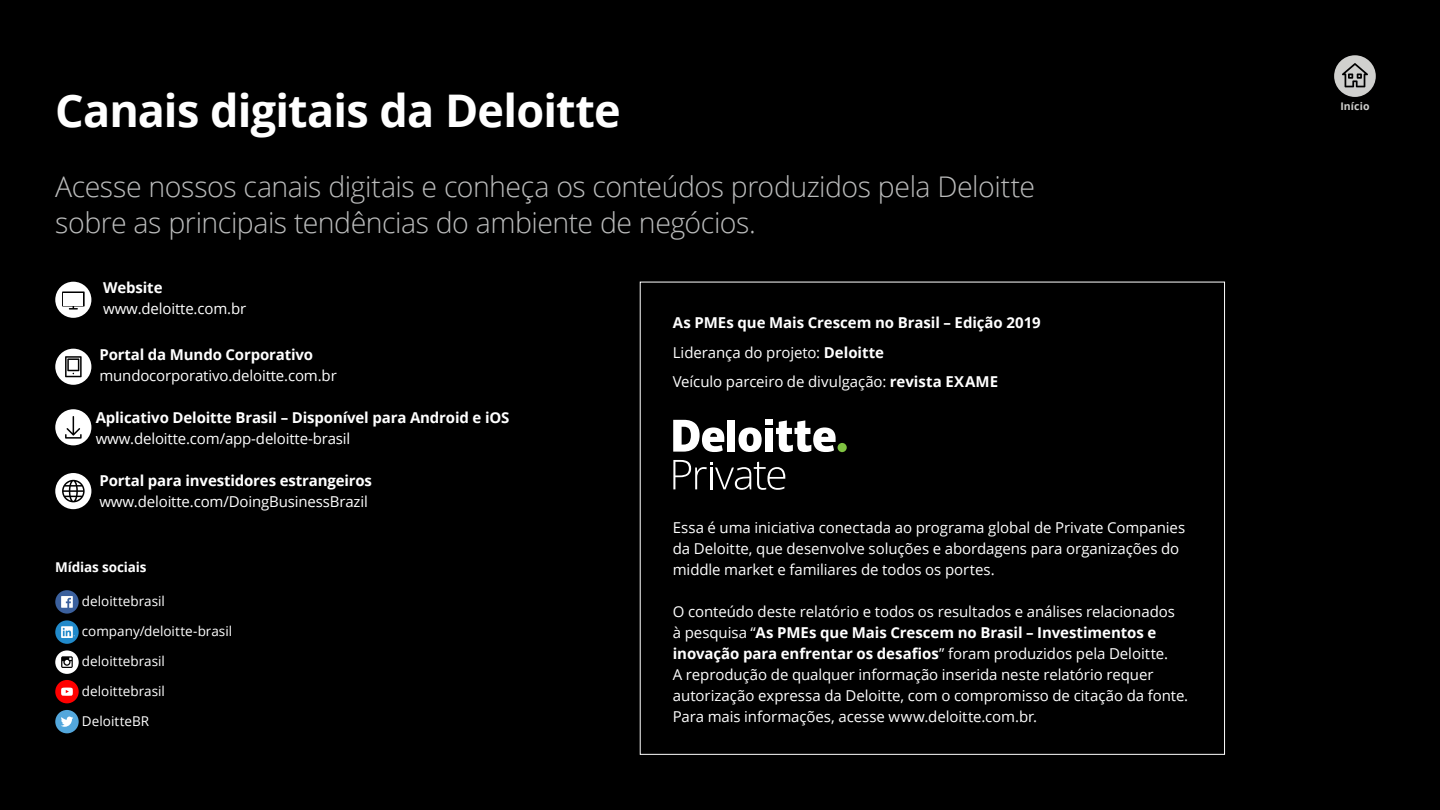
<style>
.page{position:relative;width:1440px;height:810px;background:#000}
.page>*{position:absolute;margin:0;border:0;box-sizing:border-box;transform-origin:0 0}
.t1{font:700 48px "Open Sans";letter-spacing:-.02em;color:#fff}
.Tit_1_bold__30_36pt{font:700 45px "Open Sans";letter-spacing:-.02em;color:#fff}
.t2{font:300 28.5px/36px "Open Sans";letter-spacing:-.015em;color:#bbbcbc}
.inter_1_-_vazado__10{font:15px/21px "Open Sans";letter-spacing:-.005em;color:#fff}
.inter_1_-_vazado__10-2{font:700 15px/21px "Open Sans";letter-spacing:-.01em;color:#fff}
.t3{font:13.5px "Open Sans";color:#fff}
.t4{font:700 13.5px "Open Sans";letter-spacing:-.01em;color:#fff}
.t5{font:700 10.5px "Open Sans";letter-spacing:.01em;color:#d0d0ce}
.s1{font-weight:700}
.s2{font-weight:400}
</style>
<div class="page">
<svg style="left:1334px;top:55px;width:42px;height:42px"></svg>
<svg style="left:55px;top:282px;width:36px;height:36px"></svg>
<div style="left:64px;top:293px;width:19px;height:12px;background:#fff"></div>
<svg style="left:55px;top:349px;width:36px;height:36px"></svg>
<svg style="left:55px;top:473px;width:36px;height:36px"></svg>
<svg style="left:55px;top:409px;width:36px;height:36px"></svg>
<div style="left:55px;top:590px;width:24px;height:24px;background:#3b609d;border-radius:50%"></div>
<svg style="left:61px;top:596px;width:12px;height:12px"></svg>
<div style="left:55px;top:620px;width:24px;height:24px;background:#218aca;border-radius:50%"></div>
<svg style="left:61px;top:626px;width:14px;height:12px"></svg>
<svg style="left:55px;top:650px;width:24px;height:24px"></svg>
<svg style="left:55px;top:680px;width:24px;height:23px"></svg>
<div style="left:55px;top:710px;width:24px;height:23px;background:#53a7dc;border-radius:50%"></div>
<svg style="left:61px;top:717px;width:12px;height:10px"></svg>
<div style="left:838px;top:443px;width:9px;height:9px;background:#80c342;border-radius:50%"></div>
<div style="left:727px;top:420px;width:8px;height:32px;background:#fff"></div>
<svg style="left:739px;top:427px;width:23px;height:25px"></svg>
<div style="left:765px;top:428px;width:8px;height:24px;background:#fff"></div>
<div style="left:765px;top:420px;width:8px;height:5px;background:#fff"></div>
<svg style="left:776px;top:420px;width:60px;height:32px"></svg>
<svg style="left:673px;top:420px;width:51px;height:32px"></svg>
<svg style="left:673px;top:460px;width:112px;height:29px"></svg>
<h1 class="t1" style="left:55px;top:76px;width:575px">Section title divider slide</h1>
<p class="t5" style="left:1340px;top:99px;width:31px">Início</p>
<p class="Tit_1_bold__30_36pt" style="left:55px;top:79px;width:567px">Canais digitais da Deloitte</p>
<p class="t2" style="left:55px;top:168px;width:981px">Acesse nossos canais digitais e conheça os conteúdos produzidos pela Deloitte sobre as principais tendências do ambiente de negócios.</p>
<p class="inter_1_-_vazado__10" style="left:103px;top:277px;width:145px"><span class="s1">Website </span>www.deloitte.com.br</p>
<p class="inter_1_-_vazado__10" style="left:99px;top:344px;width:239px"><span class="s1">Portal da Mundo Corporativo </span>mundocorporativo.deloitte.com.br</p>
<p class="inter_1_-_vazado__10-2" style="left:96px;top:407px;width:415px">Aplicativo Deloitte Brasil – Disponível para Android e iOS <span class="s2">www.deloitte.com/app-deloitte-brasil</span></p>
<p class="inter_1_-_vazado__10-2" style="left:99px;top:470px;width:274px">Portal para investidores estrangeiros</p>
<p class="inter_1_-_vazado__10" style="left:99px;top:491px;width:270px">www.deloitte.com/DoingBusinessBrazil</p>
<p class="t4" style="left:55px;top:558px;width:93px">Mídias sociais</p>
<p class="t3" style="left:82px;top:592px;width:85px">deloittebrasil</p>
<p class="t3" style="left:82px;top:622px;width:152px">company/deloitte-brasil</p>
<p class="t3" style="left:82px;top:652px;width:85px">deloittebrasil</p>
<p class="t3" style="left:82px;top:682px;width:85px">deloittebrasil</p>
<p class="t3" style="left:82px;top:712px;width:69px">DeloitteBR</p>
<p class="inter_1_-_vazado__10-2" style="left:673px;top:312px;width:369px">As PMEs que Mais Crescem no Brasil – Edição 2019</p>
<p class="inter_1_-_vazado__10" style="left:673px;top:342px;width:213px">Liderança do projeto: <span class="s1">Deloitte</span></p>
<p class="inter_1_-_vazado__10" style="left:673px;top:371px;width:327px">Veículo parceiro de divulgação: <span class="s1">revista EXAME</span></p>
<p class="inter_1_-_vazado__10" style="left:673px;top:516px;width:514px">Essa é uma iniciativa conectada ao programa global de Private Companies da Deloitte, que desenvolve soluções e abordagens para organizações do middle market e familiares de todos os portes.</p>
<p class="inter_1_-_vazado__10" style="left:673px;top:600px;width:517px">O conteúdo deste relatório e todos os resultados e análises relacionados<br>à pesquisa “<span class="s1">As PMEs que Mais Crescem no Brasil – Investimentos e inovação para enfrentar os desafios</span>” foram produzidos pela Deloitte.<br>A reprodução de qualquer informação inserida neste relatório requer autorização expressa da Deloitte, com o compromisso de citação da fonte.<br>Para mais informações, acesse www.deloitte.com.br.</p>
</div>
